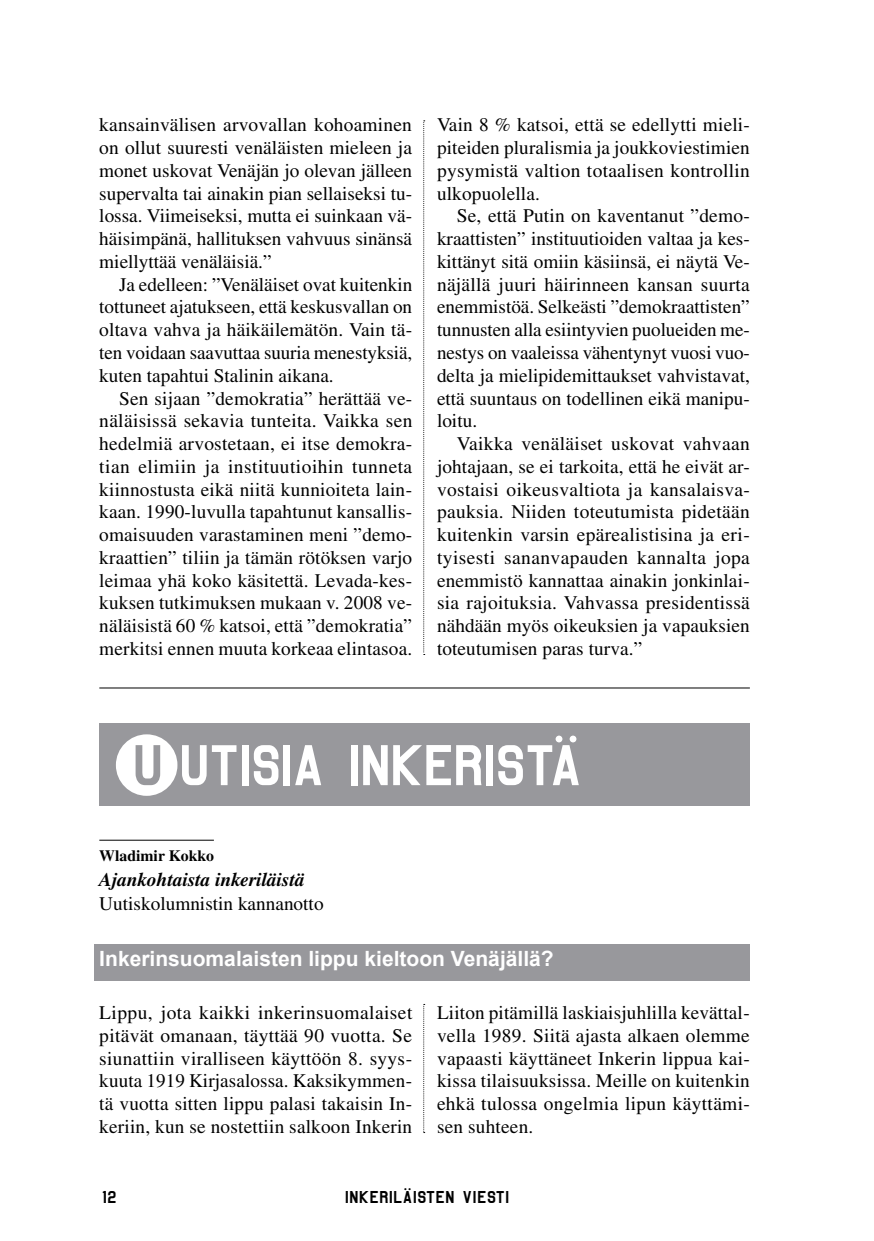
<style>
.page{position:relative;width:874px;height:1241px;background:#fff}
.page>*{position:absolute;margin:0;border:0;box-sizing:border-box;transform-origin:0 0}
.t1{font:87.5px "Aviator";letter-spacing:-.02em;color:#fff}
.t2{font:26.25px "Aviator";letter-spacing:.01em;color:#000}
.t3{font:700 21px "Arial";color:#fff}
.t4{font:19.25px/22.8px "Times";letter-spacing:.005em;color:#000;text-align:justify}
.t5{font:italic 700 19.25px "Times";color:#000}
.t6{font:700 15.75px "Times";color:#000}
</style>
<div class="page">
<svg style="left:423px;top:120px;width:1px;height:535px"></svg>
<svg style="left:423px;top:1004px;width:1px;height:128px"></svg>
<hr style="left:99px;top:687px;width:650px;height:1px;background:#000">
<div style="left:94px;top:944px;width:655px;height:36px;background:#98989c"></div>
<div style="left:99px;top:723px;width:650px;height:82px;background:#98989c"></div>
<hr style="left:99px;top:839px;width:115px;height:1px;background:#000">
<p class="t4" style="left:99px;top:113px;width:314px">kansainvälisen arvovallan kohoaminen on ollut suuresti venäläisten mieleen ja monet uskovat Venäjän jo olevan jälleen supervalta tai ainakin pian sellaiseksi tu&shy;lossa. Viimeiseksi, mutta ei suinkaan vä&shy;häisimpänä, hallituksen vahvuus sinänsä miellyttää venäläisiä.”</p>
<p class="t4" style="left:99px;top:273px;width:314px;text-indent:20px">Ja edelleen: ”Venäläiset ovat kuitenkin tottuneet ajatukseen, että keskusvallan on oltava vahva ja häikäilemätön. Vain tä&shy;ten voidaan saavuttaa suuria menestyksiä, kuten tapahtui Stalinin aikana.</p>
<p class="t4" style="left:99px;top:386px;width:314px;text-indent:20px">Sen sijaan ”demokratia” herättää ve&shy;näläisissä sekavia tunteita. Vaikka sen hedelmiä arvostetaan, ei itse demokra&shy;tian elimiin ja instituutioihin tunneta kiinnostusta eikä niitä kunnioiteta lain&shy;kaan. 1990-luvulla tapahtunut kansallis&shy;omaisuuden varastaminen meni ”demo&shy;kraattien” tiliin ja tämän rötöksen varjo leimaa yhä koko käsitettä. Levada-kes&shy;kuksen tutkimuksen mukaan v. 2008 ve&shy;näläisistä 60 % katsoi, että ”demokratia” merkitsi ennen muuta korkeaa elintasoa.</p>
<p class="t4" style="left:437px;top:113px;width:314px">Vain 8 % katsoi, että se edellytti mieli&shy;piteiden pluralismia ja joukkoviestimien pysymistä valtion totaalisen kontrollin ulkopuolella.</p>
<p class="t4" style="left:437px;top:204px;width:314px;text-indent:20px">Se, että Putin on kaventanut ”demo&shy;kraattisten” instituutioiden valtaa ja kes&shy;kittänyt sitä omiin käsiinsä, ei näytä Ve&shy;näjällä juuri häirinneen kansan suurta enemmistöä. Selkeästi ”demokraattisten” tunnusten alla esiintyvien puolueiden me&shy;nestys on vaaleissa vähentynyt vuosi vuo&shy;delta ja mielipidemittaukset vahvistavat, että suuntaus on todellinen eikä manipu&shy;loitu.</p>
<p class="t4" style="left:437px;top:432px;width:314px;text-indent:20px">Vaikka venäläiset uskovat vahvaan johtajaan, se ei tarkoita, että he eivät ar&shy;vostaisi oikeusvaltiota ja kansalaisva&shy;pauksia. Niiden toteutumista pidetään kuitenkin varsin epärealistisina ja eri&shy;tyisesti sananvapauden kannalta jopa enemmistö kannattaa ainakin jonkinlai&shy;sia rajoituksia. Vahvassa presidentissä nähdään myös oikeuksien ja vapauksien toteutumisen paras turva.”</p>
<h1 class="t1" style="left:114px;top:717px;width:468px">Uutisia inkeristä</h1>
<p class="t6" style="left:99px;top:846px;width:116px">Wladimir Kokko</p>
<p class="t5" style="left:99px;top:867px;width:207px">Ajankohtaista inkeriläistä</p>
<p class="t4" style="left:99px;top:892px;width:226px">Uutiskolumnistin kannanotto</p>
<p class="t3" style="left:99px;top:944px;width:455px">Inkerinsuomalaisten lippu kieltoon Venäjällä?</p>
<p class="t4" style="left:99px;top:1001px;width:314px">Lippu, jota kaikki inkerinsuomalaiset pitävät omanaan, täyttää 90 vuotta. Se siunattiin viralliseen käyttöön 8. syys&shy;kuuta 1919 Kirjasalossa. Kaksikymmen&shy;tä vuotta sitten lippu palasi takaisin In&shy;keriin, kun se nostettiin salkoon Inkerin</p>
<p class="t4" style="left:437px;top:1001px;width:314px">Liiton pitämillä laskiaisjuhlilla kevättal&shy;vella 1989. Siitä ajasta alkaen olemme vapaasti käyttäneet Inkerin lippua kai&shy;kissa tilaisuuksissa. Meille on kuitenkin ehkä tulossa ongelmia lipun käyttämi&shy;sen suhteen.</p>
<h2 class="t2" style="left:102px;top:1182px;width:16px">12</h2>
<h2 class="t2" style="left:344px;top:1182px;width:166px">inkeriläisten viesti</h2>
</div>
